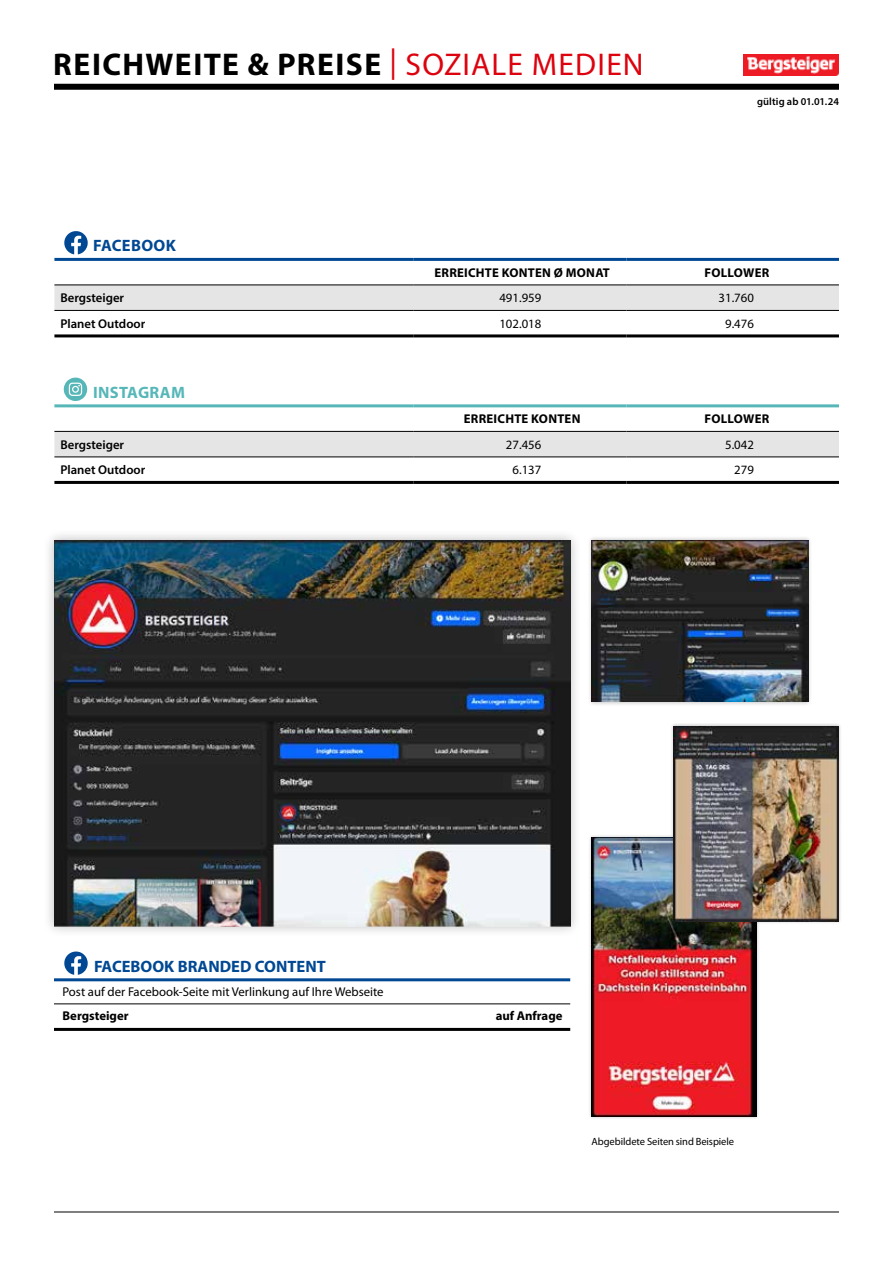
<style>
.page{position:relative;width:893px;height:1263px;background:#fff}
.page>*{position:absolute;margin:0;border:0;box-sizing:border-box;transform-origin:0 0}
.t1{font:700 31.5px "Myriad Pro";letter-spacing:.045em;color:#000}
.t2{font:700 16.5px "Myriad Pro";color:#004893}
.t3{font:700 16.5px "Myriad Pro";letter-spacing:.02em;color:#57b7b8}
.t4{font:700 16.5px "Myriad Pro";letter-spacing:.02em;color:#004893}
.t5{font:12.75px "Myriad Pro";color:#000}
.t6{font:700 12.75px "Myriad Pro";letter-spacing:.02em;color:#000}
.t7{font:600 12.75px "Myriad Pro";color:#000}
.t8{font:700 12.75px "Myriad Pro";color:#000}
.t9{font:10.5px "Myriad Pro";letter-spacing:-.005em;color:#000}
.t10{font:600 10.5px "Myriad Pro";letter-spacing:.015em;color:#000}
.s1{font-weight:400;color:#dc030e}
</style>
<div class="page">
<div style="left:54px;top:84px;width:785px;height:6px;background:#000"></div>
<hr style="left:54px;top:1212px;width:785px;height:1px;background:#000">
<svg style="left:54px;top:432px;width:785px;height:49px"></svg>
<hr style="left:54px;top:431px;width:360px;height:1px;background:#000">
<hr style="left:414px;top:431px;width:212px;height:1px;background:#000">
<hr style="left:626px;top:431px;width:213px;height:1px;background:#000">
<hr style="left:54px;top:404px;width:360px;height:3px;background:#57b7b8">
<hr style="left:414px;top:404px;width:212px;height:3px;background:#57b7b8">
<hr style="left:626px;top:404px;width:213px;height:3px;background:#57b7b8">
<hr style="left:54px;top:481px;width:360px;height:3px;background:#000">
<hr style="left:414px;top:481px;width:212px;height:3px;background:#000">
<hr style="left:626px;top:481px;width:213px;height:3px;background:#000">
<hr style="left:54px;top:457px;width:360px;height:1px;background:#000">
<hr style="left:414px;top:457px;width:212px;height:1px;background:#000">
<hr style="left:626px;top:457px;width:213px;height:1px;background:#000">
<svg style="left:64px;top:378px;width:23px;height:23px"></svg>
<div style="left:54px;top:286px;width:785px;height:24px;background:#e5e5e5"></div>
<hr style="left:54px;top:285px;width:360px;height:1px;background:#000">
<hr style="left:414px;top:285px;width:212px;height:1px;background:#000">
<hr style="left:626px;top:285px;width:213px;height:1px;background:#000">
<hr style="left:54px;top:258px;width:360px;height:3px;background:#004893">
<hr style="left:414px;top:258px;width:212px;height:3px;background:#004893">
<hr style="left:626px;top:258px;width:213px;height:3px;background:#004893">
<hr style="left:54px;top:334px;width:360px;height:3px;background:#000">
<hr style="left:414px;top:334px;width:212px;height:3px;background:#000">
<hr style="left:626px;top:334px;width:213px;height:3px;background:#000">
<hr style="left:54px;top:310px;width:360px;height:1px;background:#000">
<hr style="left:414px;top:310px;width:212px;height:1px;background:#000">
<hr style="left:626px;top:310px;width:213px;height:1px;background:#000">
<svg style="left:64px;top:231px;width:24px;height:23px"></svg>
<img style="left:744px;top:54px;width:95px;height:21px">
<div style="left:43px;top:529px;width:538px;height:408px;background:#000;opacity:.25"></div>
<img style="left:54px;top:540px;width:516px;height:386px">
<div style="left:587px;top:535px;width:225px;height:171px;background:#000;opacity:.25"></div>
<img style="left:591px;top:540px;width:217px;height:162px">
<div style="left:588px;top:834px;width:172px;height:286px;background:#000;opacity:.25"></div>
<img style="left:591px;top:837px;width:165px;height:279px">
<hr style="left:54px;top:978px;width:516px;height:3px;background:#004893">
<hr style="left:54px;top:1003px;width:516px;height:1px;background:#000">
<hr style="left:54px;top:1028px;width:516px;height:3px;background:#000">
<svg style="left:64px;top:951px;width:24px;height:24px"></svg>
<div style="left:670px;top:723px;width:172px;height:201px;background:#000;opacity:.25"></div>
<img style="left:674px;top:726px;width:164px;height:195px">
<h1 class="t1" style="left:53px;top:44px;width:592px">REICHWEITE &amp; PREISE <span class="s1">| SOZIALE MEDIEN</span></h1>
<p class="t4" style="left:93px;top:235px;width:84px">FACEBOOK</p>
<p class="t10" style="left:757px;top:95px;width:83px">gültig ab 01.01.24</p>
<p class="t6" style="left:434px;top:264px;width:177px">ERREICHTE KONTEN Ø MONAT</p>
<p class="t6" style="left:704px;top:264px;width:66px">FOLLOWER</p>
<p class="t7" style="left:60px;top:290px;width:65px">Bergsteiger</p>
<p class="t5" style="left:499px;top:290px;width:43px">491.959</p>
<p class="t5" style="left:719px;top:290px;width:37px">31.760</p>
<p class="t7" style="left:60px;top:316px;width:86px">Planet Outdoor</p>
<p class="t5" style="left:499px;top:316px;width:43px">102.018</p>
<p class="t5" style="left:725px;top:316px;width:30px">9.476</p>
<p class="t3" style="left:93px;top:381px;width:93px">INSTAGRAM</p>
<p class="t6" style="left:464px;top:411px;width:118px">ERREICHTE KONTEN</p>
<p class="t6" style="left:704px;top:411px;width:66px">FOLLOWER</p>
<p class="t7" style="left:60px;top:436px;width:65px">Bergsteiger</p>
<p class="t5" style="left:506px;top:437px;width:37px">27.456</p>
<p class="t5" style="left:725px;top:437px;width:30px">5.042</p>
<p class="t7" style="left:60px;top:462px;width:86px">Planet Outdoor</p>
<p class="t5" style="left:512px;top:462px;width:30px">6.137</p>
<p class="t5" style="left:734px;top:462px;width:21px">279</p>
<p class="t2" style="left:94px;top:956px;width:233px">FACEBOOK BRANDED CONTENT</p>
<p class="t5" style="left:63px;top:984px;width:323px">Post auf der Facebook-Seite mit Verlinkung auf Ihre Webseite</p>
<p class="t8" style="left:63px;top:1008px;width:68px">Bergsteiger</p>
<p class="t8" style="left:496px;top:1008px;width:68px">auf Anfrage</p>
<p class="t9" style="left:591px;top:1135px;width:144px">Abgebildete Seiten sind Beispiele</p>
</div>
